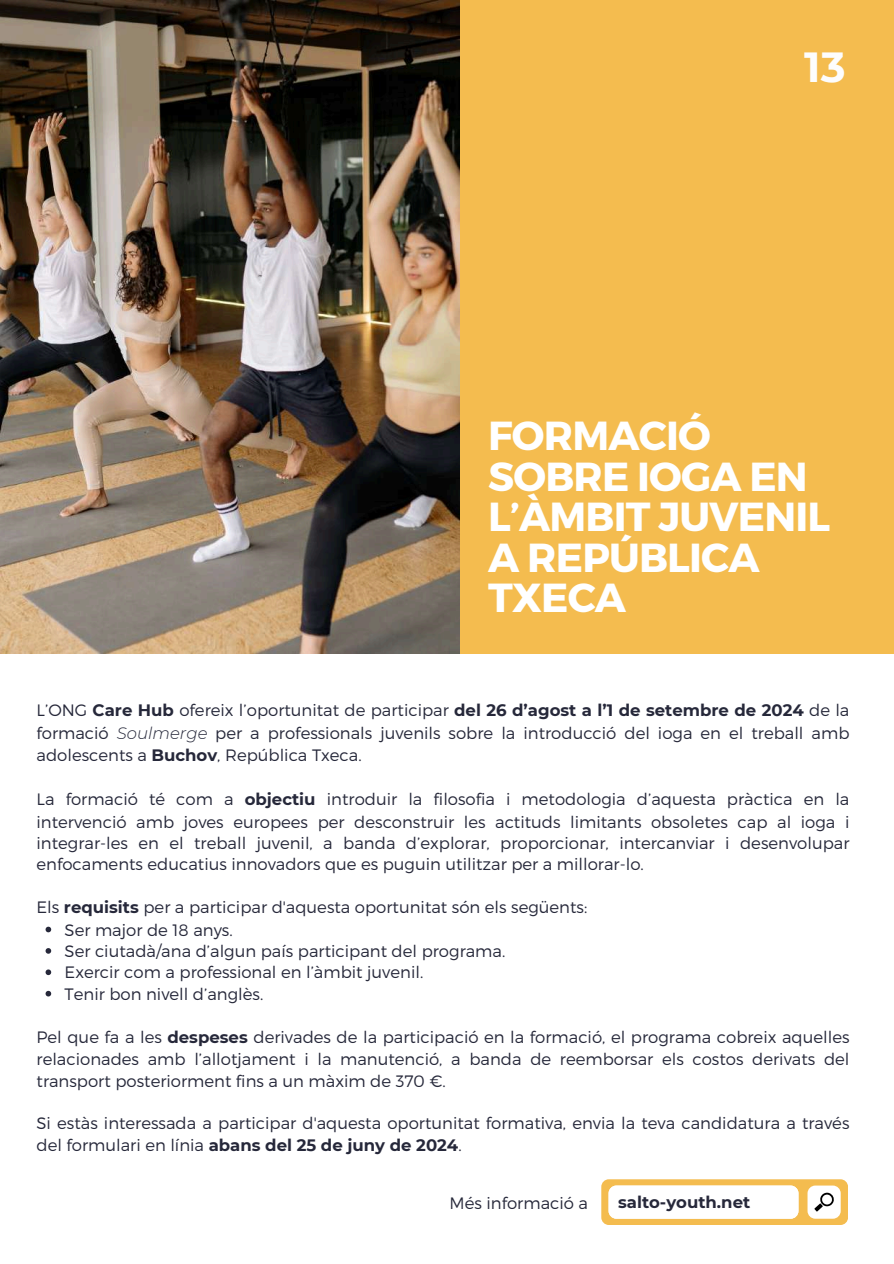
<style>
.page{position:relative;width:894px;height:1264px;background:#fff}
.page>*{position:absolute;margin:0;border:0;box-sizing:border-box;transform-origin:0 0}
.t1{font:700 42px "Montserrat";color:#fdfdfd}
.t2{font:700 40.5px/40.5px "Montserrat";letter-spacing:-.02em;color:#fff}
.t3{font:300 16.5px/21.6px "Montserrat";color:#26283a;text-align:justify}
.t4{font:700 16.5px "Montserrat";color:#26283a}
.s1{font-weight:700}
.s2{font-style:italic}
</style>
<div class="page">
<div style="left:459px;top:0;width:434px;height:653px;background:#f4bc4f"></div>
<svg style="left:601px;top:1179px;width:246px;height:45px"></svg>
<div style="left:608px;top:1185px;width:190px;height:33px;background:#fff;border-radius:8px"></div>
<img style="left:0;top:0;width:459px;height:654px">
<svg style="left:46px;top:926px;width:5px;height:6px"></svg>
<svg style="left:46px;top:948px;width:5px;height:5px"></svg>
<svg style="left:46px;top:969px;width:5px;height:6px"></svg>
<svg style="left:46px;top:990px;width:5px;height:6px"></svg>
<h1 class="t1" style="left:804px;top:41px;width:43px">13</h1>
<h2 class="t2" style="left:488px;top:413px;width:343px">FORMACIÓ<br>SOBRE IOGA EN<br>L’ÀMBIT JUVENIL<br>A REPÚBLICA<br>TXECA</h2>
<p class="t3" style="left:37px;top:698px;width:814px;line-height:22.5px">L’ONG <span class="s1">Care Hub</span> ofereix l’oportunitat de participar <span class="s1">del 26 d’agost a l’1 de setembre de 2024</span> de la formació <span class="s2">Soulmerge</span> per a professionals juvenils sobre la introducció del ioga en el treball amb adolescents a <span class="s1">Buchov</span>, República Txeca.</p>
<p class="t3" style="left:37px;top:787px;width:814px">La formació té com a <span class="s1">objectiu</span> introduir la filosofia i metodologia d’aquesta pràctica en la intervenció amb joves europees per desconstruir les actituds limitants obsoletes cap al ioga i integrar-les en el treball juvenil, a banda d’explorar, proporcionar, intercanviar i desenvolupar enfocaments educatius innovadors que es puguin utilitzar per a millorar-lo.</p>
<p class="t3" style="left:65px;top:895px;width:524px;text-align:left;text-indent:-28px">Els <span class="s1">requisits</span> per a participar d'aquesta oportunitat són els següents:<br>Ser major de 18 anys.<br>Ser ciutadà/ana d’algun país participant del programa.<br>Exercir com a professional en l’àmbit juvenil.<br>Tenir bon nivell d’anglès.</p>
<p class="t3" style="left:37px;top:1024px;width:814px">Pel que fa a les <span class="s1">despeses</span> derivades de la participació en la formació, el programa cobreix aquelles relacionades amb l’allotjament i la manutenció, a banda de reemborsar els costos derivats del transport posteriorment fins a un màxim de 370 €.</p>
<p class="t3" style="left:37px;top:1111px;width:814px">Si estàs interessada a participar d'aquesta oportunitat formativa, envia la teva candidatura a través del formulari en línia <span class="s1">abans del 25 de juny de 2024</span>.</p>
<p class="t3" style="left:449px;top:1191px;width:140px">Més informació a</p>
<p class="t4" style="left:618px;top:1192px;width:134px">salto-youth.net</p>
</div>
